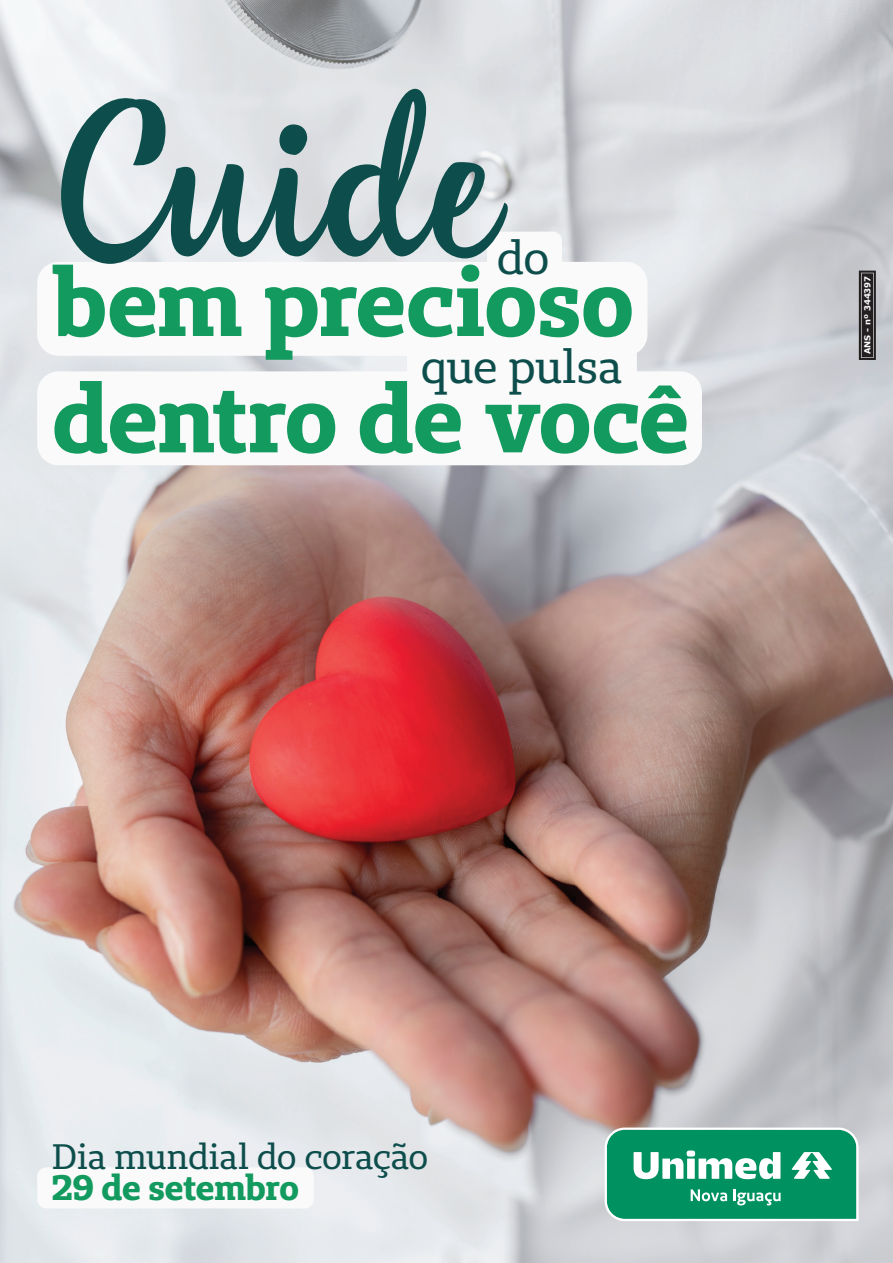
<style>
.page{position:relative;width:893px;height:1263px;background:#fff}
.page>*{position:absolute;margin:0;border:0;box-sizing:border-box;transform-origin:0 0}
.t1{font:225.6px "Unimed Brush";color:#0d4e4c}
.t2{font:700 95.1px "Unimed Slab";letter-spacing:-.01em;color:#139a5e}
.t3{font:46.5px "Unimed Slab";letter-spacing:-.005em;color:#0d4e4c}
.t4{font:35.25px "Unimed Slab";letter-spacing:-.005em;color:#0d4e4c}
.t5{font:700 35.25px "Unimed Slab";letter-spacing:-.01em;color:#139a5e}
.t6{font:700 8.4px "Verdana";color:#fff}
</style>
<div class="page">
<img style="left:0;top:0;width:893px;height:1263px">
<div style="left:37px;top:1167px;width:277px;height:41px;background:#fafafa;border-radius:9px"></div>
<svg style="left:605px;top:1127px;width:254px;height:94px"></svg>
<svg style="left:859px;top:271px;width:17px;height:89px;background:#343031"></svg>
<div style="left:407px;top:344px;width:230px;height:52px;background:#fafafa;border-radius:9px"></div>
<div style="left:487px;top:232px;width:75px;height:51px;background:#fafafa;border-radius:9px"></div>
<div style="left:37px;top:262px;width:610px;height:94px;background:#fafafa;border-radius:21px"></div>
<div style="left:37px;top:371px;width:665px;height:94px;background:#fafafa;border-radius:21px"></div>
<h1 class="t1" style="left:52px;top:40px;width:450px">Cuide</h1>
<p class="t3" style="left:497px;top:228px;width:53px">do</p>
<p class="t2" style="left:52px;top:240px;width:583px">bem precioso</p>
<p class="t3" style="left:421px;top:337px;width:203px">que pulsa</p>
<p class="t2" style="left:52px;top:356px;width:638px">dentro de você</p>
<p class="t6" style="left:861px;top:354px;width:80px;rotate:-90deg">ANS - nº 344397</p>
<p class="t4" style="left:52px;top:1134px;width:377px">Dia mundial do coração</p>
<p class="t5" style="left:52px;top:1164px;width:248px">29 de setembro</p>
</div>
